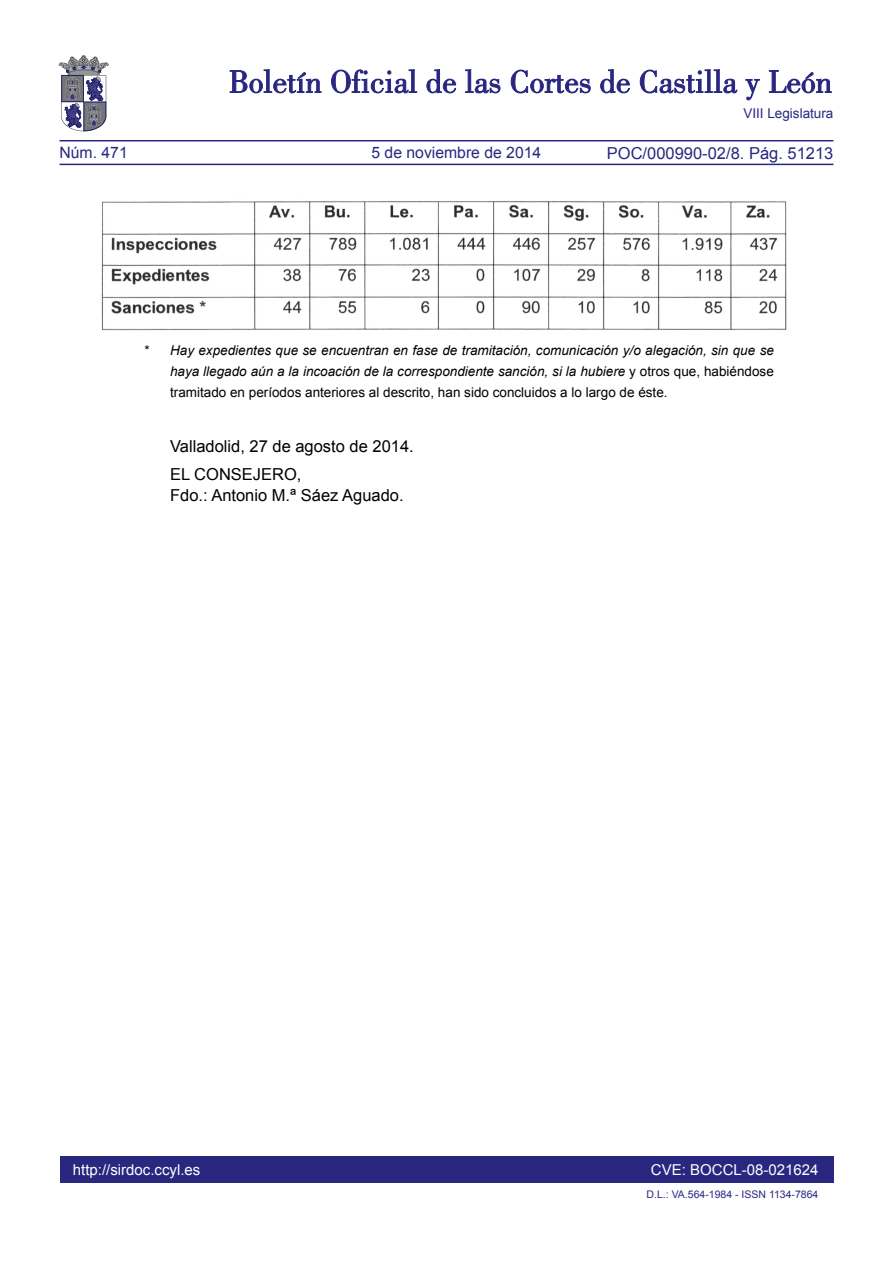
<style>
.page{position:relative;width:893px;height:1263px;background:#fff}
.page>*{position:absolute;margin:0;border:0;box-sizing:border-box;transform-origin:0 0}
.t1{font:16.5px/28.8px "Arial";color:#000}
.t2{font:16.5px "Arial";color:#292780}
.t3{font:15.75px "Arial";color:#292780}
.t4{font:15px "Arial";color:#fff}
.t5{font:italic 13.5px/21px "Arial";color:#000;text-align:justify}
.t6{font:13.5px "Arial";color:#292780}
.t7{font:10.5px "Arial";color:#292780}
.s1{font-style:normal}
</style>
<div class="page">
<div style="left:60px;top:1157px;width:773px;height:26px;background:#292780"></div>
<hr style="left:60px;top:164px;width:773px;height:1px;background:#292780">
<hr style="left:60px;top:140px;width:773px;height:1px;background:#292780">
<svg style="left:230px;top:69px;width:91px;height:24px"></svg>
<svg style="left:331px;top:69px;width:86px;height:24px"></svg>
<svg style="left:426px;top:69px;width:30px;height:24px"></svg>
<svg style="left:465px;top:69px;width:35px;height:24px"></svg>
<svg style="left:511px;top:70px;width:80px;height:23px"></svg>
<svg style="left:600px;top:69px;width:30px;height:24px"></svg>
<svg style="left:640px;top:69px;width:97px;height:24px"></svg>
<svg style="left:745px;top:79px;width:15px;height:21px"></svg>
<svg style="left:769px;top:70px;width:62px;height:23px"></svg>
<svg style="left:59px;top:55px;width:49px;height:76px"></svg>
<img style="left:101px;top:201px;width:686px;height:130px">
<p class="t3" style="left:60px;top:142px;width:70px">Núm. 471</p>
<p class="t3" style="left:371px;top:142px;width:171px">5 de noviembre de 2014</p>
<p class="t6" style="left:743px;top:105px;width:92px">VIII Legislatura</p>
<p class="t2" style="left:607px;top:142px;width:228px">POC/000990-02/8. Pág. 51213</p>
<p class="t5" style="left:170px;top:340px;width:605px;text-indent:-26px"><span class="s1">*</span> Hay expedientes que se encuentran en fase de tramitación, comunicación y/o alegación, sin que se haya llegado aún a la incoación de la correspondiente sanción, si la hubiere <span class="s1">y otros que, habiéndose tramitado en períodos anteriores al descrito, han sido concluidos a lo largo de éste.</span></p>
<p class="t1" style="left:170px;top:432px;width:245px">Valladolid, 27 de agosto de 2014.<br>EL CONSEJERO,</p>
<p class="t1" style="left:170px;top:481px;width:235px">Fdo.: Antonio M.ª Sáez Aguado.</p>
<p class="t4" style="left:73px;top:1159px;width:129px">http://sirdoc.ccyl.es</p>
<p class="t4" style="left:651px;top:1159px;width:169px">CVE: BOCCL-08-021624</p>
<p class="t7" style="left:647px;top:1188px;width:173px">D.L.: VA.564-1984 - ISSN 1134-7864</p>
</div>
